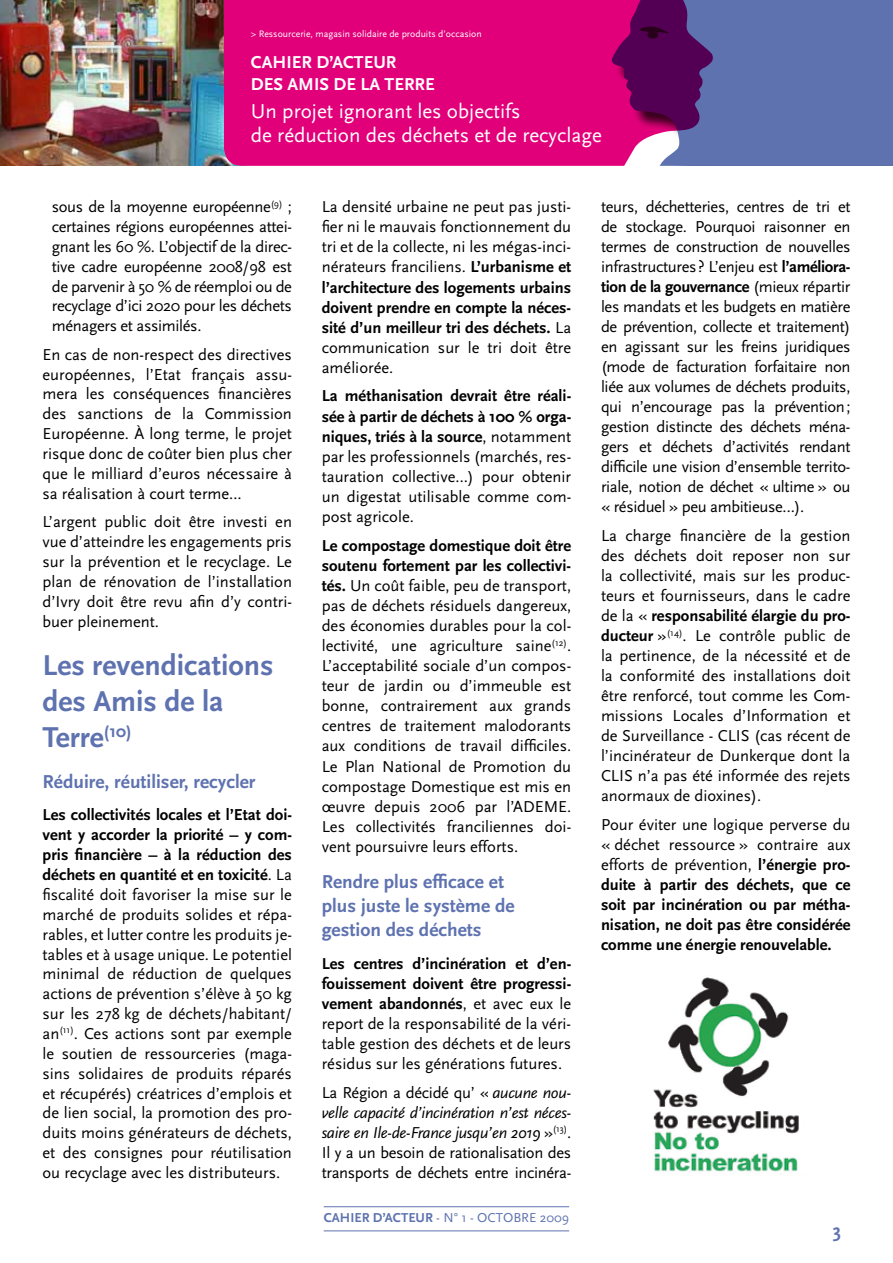
<style>
.page{position:relative;width:893px;height:1263px;background:#fff}
.page>*{position:absolute;margin:0;border:0;box-sizing:border-box;transform-origin:0 0}
.t1{font:700 30px/36px "Scala Sans";color:#5e72b0}
.t2{font:21px/24px "Scala Sans";color:#fff}
.t3{font:700 19.5px/23.7px "Scala Sans";color:#5e72b0}
.t4{font:700 18px/21px "Scala Sans";color:#fff}
.t5{font:16.5px/20.1px "Scala Sans";color:#000;text-align:justify}
.t6{font:700 16.5px/20px "Scala Sans";color:#000;text-align:justify}
.t7{font:13.5px "Scala Sans";color:#5e72b0}
.t8{font:700 13.5px "Scala Sans";color:#5e72b0}
.t9{font:9.75px "Scala Sans";color:#fff}
.s1{font-weight:700}
.s2{font-style:italic}
.s3{font-weight:400}
</style>
<div class="page">
<img style="left:0;top:0;width:224px;height:166px">
<div style="left:713px;top:0;width:180px;height:166px;background:#5e72b0"></div>
<svg style="left:224px;top:0;width:489px;height:166px;background:#cd087a"></svg>
<img style="left:653px;top:977px;width:146px;height:195px">
<hr style="left:324px;top:1206px;width:245px;height:1px;background:#5e72b0">
<hr style="left:324px;top:1230px;width:245px;height:1px;background:#5e72b0">
<p class="t9" style="left:251px;top:29px;width:232px">&gt; Ressourcerie, magasin solidaire de produits d’occasion</p>
<p class="t4" style="left:251px;top:53px;width:93px">Cahier d’acte</p>
<p class="t4" style="left:251px;top:53px;width:183px;text-indent:122px">ur<br>des amis de la terre</p>
<p class="t2" style="left:251px;top:99px;width:353px">Un projet ignorant les objectifs<br>de réduction des déchets et de recyclage</p>
<p class="t5" style="left:52px;top:197px;width:242px">sous de la moyenne européenne<sup>(9)</sup> ; certaines régions européennes attei&shy;gnant les 60 %. L’objectif de la direc&shy;tive cadre européenne 2008/98 est de parvenir à 50 % de réemploi ou de recyclage d’ici 2020 pour les déchets ménagers et assimilés.</p>
<p class="t5" style="left:43px;top:345px;width:251px">En cas de non-respect des directives européennes, l’Etat français assu&shy;mera les conséquences financières des sanctions de la Commission Européenne. À long terme, le projet risque donc de coûter bien plus cher que le milliard d’euros nécessaire à sa réalisation à court terme…</p>
<p class="t5" style="left:43px;top:512px;width:251px">L’argent public doit être investi en vue d’atteindre les engagements pris sur la prévention et le recyclage. Le plan de rénovation de l’installation d’Ivry doit être revu afin d’y contri&shy;buer pleinement.</p>
<h1 class="t1" style="left:43px;top:648px;width:233px">Les revendications des Amis de la<br>Terre<sup>(10)</sup></h1>
<p class="t3" style="left:43px;top:770px;width:214px">Réduire, réutiliser, recycler</p>
<p class="t5" style="left:43px;top:805px;width:251px"><span class="s1">Les collectivités locales et l’Etat doi&shy;vent y accorder la priorité – y com&shy;pris financière – à la réduction des déchets en quantité et en toxicité</span>. La fiscalité doit favoriser la mise sur le marché de produits solides et répa&shy;rables, et lutter contre les produits je&shy;tables et à usage unique. Le potentiel minimal de réduction de quelques actions de prévention s’élève à 50 kg sur les 278 kg de déchets/habitant/ an<sup>(11)</sup>. Ces actions sont par exemple le soutien de ressourceries (maga&shy;sins solidaires de produits réparés et récupérés) créatrices d’emplois et de lien social, la promotion des pro&shy;duits moins générateurs de déchets, et des consignes pour réutilisation ou recyclage avec les distributeurs.</p>
<p class="t5" style="left:322px;top:197px;width:251px">La densité urbaine ne peut pas justi&shy;fier ni le mauvais fonctionnement du tri et de la collecte, ni les mégas-inci&shy;nérateurs franciliens. <span class="s1">L’urbanisme et l’architecture des logements urbains doivent prendre en compte la néces&shy;sité d’un meilleur tri des déchets.</span> La communication sur le tri doit être améliorée.</p>
<p class="t5" style="left:322px;top:386px;width:251px"><span class="s1">La méthanisation devrait être réali&shy;sée à partir de déchets à 100 % orga&shy;niques, triés à la source</span>, notamment par les professionnels (marchés, res&shy;tauration collective…) pour obtenir un digestat utilisable comme com&shy;post agricole.</p>
<p class="t5" style="left:322px;top:535px;width:251px"><span class="s1">Le compostage domestique doit être soutenu fortement par les collectivi&shy;tés.</span> Un coût faible, peu de transport, pas de déchets résiduels dangereux, des économies durables pour la col&shy;lectivité, une agriculture saine<sup>(12)</sup>.<br>L’acceptabilité sociale d’un compos&shy;teur de jardin ou d’immeuble est bonne, contrairement aux grands centres de traitement malodorants aux conditions de travail difficiles.<br>Le Plan National de Promotion du compostage Domestique est mis en œuvre depuis 2006 par l’ADEME.<br>Les collectivités franciliennes doi&shy;vent poursuivre leurs efforts.</p>
<p class="t3" style="left:322px;top:871px;width:194px">Rendre plus efficace et plus juste le système de gestion des déchets</p>
<p class="t5" style="left:322px;top:953px;width:251px"><span class="s1">Les centres d’incinération et d’en&shy;fouissement doivent être progressi&shy;vement abandonnés</span>, et avec eux le report de la responsabilité de la véri&shy;table gestion des déchets et de leurs résidus sur les générations futures.</p>
<p class="t5" style="left:322px;top:1082px;width:251px">La Région a décidé qu’ « <span class="s2">aucune nou&shy;velle capacité d’incinération n’est néces&shy;saire en Ile-de-France jusqu’en 2019</span> »<sup>(13)</sup>.<br>Il y a un besoin de rationalisation des transports de déchets entre incinéra-</p>
<p class="t8" style="left:324px;top:1210px;width:70px">Cahier d’acte</p>
<p class="t7" style="left:416px;top:1210px;width:70px"><span class="s1">ur</span> - N° 1 - octobre</p>
<p class="t7" style="left:540px;top:1210px;width:31px">2009</p>
<p class="t5" style="left:601px;top:197px;width:251px">teurs, déchetteries, centres de tri et de stockage. Pourquoi raisonner en termes de construction de nouvelles infrastructures? L’enjeu est <span class="s1">l’améliora&shy;tion de la gouvernance</span> (mieux répartir les mandats et les budgets en matière de prévention, collecte et traitement) en agissant sur les freins juridiques (mode de facturation forfaitaire non liée aux volumes de déchets produits, qui n’encourage pas la prévention; gestion distincte des déchets ména&shy;gers et déchets d’activités rendant difficile une vision d’ensemble territo&shy;riale, notion de déchet « ultime » ou « résiduel » peu ambitieuse…).</p>
<p class="t5" style="left:601px;top:526px;width:251px">La charge financière de la gestion des déchets doit reposer non sur la collectivité, mais sur les produc&shy;teurs et fournisseurs, dans le cadre de la « <span class="s1">responsabilité élargie du pro&shy;ducteur</span> »<sup>(14)</sup>. Le contrôle public de la pertinence, de la nécessité et de la conformité des installations doit être renforcé, tout comme les Com&shy;missions Locales d’Information et de Surveillance - CLIS (cas récent de l’incinérateur de Dunkerque dont la CLIS n’a pas été informée des rejets anormaux de dioxines).</p>
<p class="t6" style="left:601px;top:815px;width:251px"><span class="s3">Pour éviter une logique perverse du « déchet ressource » contraire aux efforts de prévention,</span> l’énergie pro&shy;duite à partir des déchets, que ce soit par incinération ou par métha&shy;nisation, ne doit pas être considérée comme une énergie renouvelable.</p>
<p class="t3" style="left:833px;top:1219px;width:10px">3</p>
</div>
